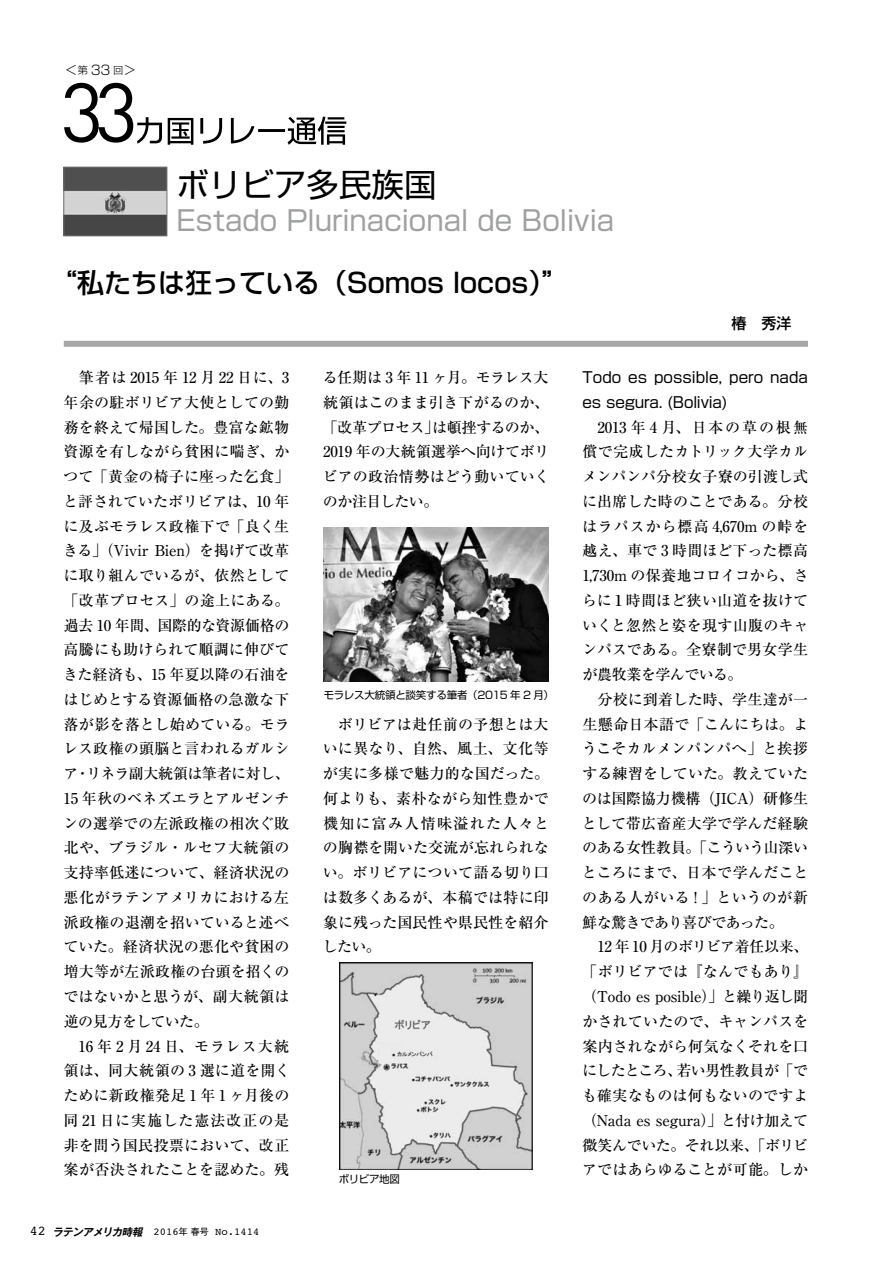
<style>
.page{position:relative;width:893px;height:1263px;background:#fff}
.page>*{position:absolute;margin:0;border:0;box-sizing:border-box;transform-origin:0 0}
.t1{font:32.55px "Shin Go Pro";color:#000}
.t2{font:27.6px "Shin Go Pro";color:#9fa0a0}
.t3{font:500 27px "Shin Go Pro";color:#000}
.t4{font:500 15px/24.8px "Ryumin Pro";color:#000;text-align:justify}
.t5{font:15px/24.8px "Shin Go Pro";color:#000}
.t6{font:500 15px "Shin Go Pro";color:#000}
.t7{font:300 13.05px "Shin Go Pro";color:#000}
.t8{font:10.5px "Shin Go Pro";letter-spacing:-.025em;color:#000}
.t9{font:10.5px "Courier";color:#000}
.s1{font-size:10.2px}
.s2{font-size:13.5px}
.s3{font-family:"Gothic MB101 Pro De";font-weight:700;font-style:italic}
.s4{font-family:"Gothic MB101 Pro";font-size:9px}
</style>
<div class="page">
<svg style="left:64px;top:83px;width:282px;height:62px"></svg>
<div style="left:64px;top:341px;width:744px;height:6px;background:#a6a7a7"></div>
<img style="left:66px;top:169px;width:99px;height:65px">
<div style="left:64px;top:167px;width:103px;height:69px;border:1px solid #727171"></div>
<img style="left:339px;top:962px;width:193px;height:207px">
<img style="left:323px;top:527px;width:226px;height:154px">
<p class="t7" style="left:65px;top:60px;width:73px">＜<span class="s1">第</span> 33 <span class="s1">回</span>＞</p>
<h1 class="t1" style="left:176px;top:158px;width:262px">ボリビア多民族国</h1>
<h2 class="t2" style="left:176px;top:198px;width:439px">Estado Plurinacional de Bolivia</h2>
<h3 class="t3" style="left:50px;top:260px;width:520px">“私たちは狂っている（Somos locos）”</h3>
<p class="t6" style="left:731px;top:310px;width:61px">椿　秀洋</p>
<p class="t4" style="left:63px;top:364px;width:228px;text-indent:16px">筆者は 2015 年 12 月 22 日に、3年余の駐ボリビア大使としての勤務を終えて帰国した。豊富な鉱物資源を有しながら貧困に喘ぎ、かつて「黄金の椅子に座った乞食」と評されていたボリビアは、10 年に及ぶモラレス政権下で「良く生きる」（Vivir Bien）を掲げて改革に取り組んでいるが、依然として「改革プロセス」の途上にある。過去 10 年間、国際的な資源価格の高騰にも助けられて順調に伸びてきた経済も、15 年夏以降の石油をはじめとする資源価格の急激な下落が影を落とし始めている。モラレス政権の頭脳と言われるガルシア・リネラ副大統領は筆者に対し、15 年秋のベネズエラとアルゼンチンの選挙での左派政権の相次ぐ敗北や、ブラジル・ルセフ大統領の支持率低迷について、経済状況の悪化がラテンアメリカにおける左派政権の退潮を招いていると述べていた。経済状況の悪化や貧困の増大等が左派政権の台頭を招くのではないかと思うが、副大統領は逆の見方をしていた。</p>
<p class="t4" style="left:63px;top:1032px;width:228px;text-indent:15px">16 年 2 月 24 日、モラレス大統領は、同大統領の 3 選に道を開くために新政権発足 1 年 1 ヶ月後の同 21 日に実施した憲法改正の是非を問う国民投票において、改正案が否決されたことを認めた。残</p>
<p class="t9" style="left:30px;top:1223px;width:231px"><span class="s2">42</span> <span class="s3">ラテンアメリカ時報</span> 2016<span class="s4">年 春号</span> No.1414</p>
<p class="t4" style="left:323px;top:364px;width:228px">る任期は 3 年 11 ヶ月。モラレス大統領はこのまま引き下がるのか、「改革プロセス」は頓挫するのか、2019 年の大統領選挙へ向けてボリビアの政治情勢はどう動いていくのか注目したい。</p>
<p class="t8" style="left:324px;top:686px;width:232px">モラレス大統領と談笑する筆者（2015 年 2 月）</p>
<p class="t4" style="left:323px;top:711px;width:228px;text-indent:15px">ボリビアは赴任前の予想とは大いに異なり、自然、風土、文化等が実に多様で魅力的な国だった。何よりも、素朴ながら知性豊かで機知に富み人情味溢れた人々との胸襟を開いた交流が忘れられない。ボリビアについて語る切り口は数多くあるが、本稿では特に印象に残った国民性や県民性を紹介したい。</p>
<p class="t8" style="left:339px;top:1170px;width:63px">ボリビア地図</p>
<p class="t5" style="left:582px;top:363px;width:227px">Todo es possible, pero nada es segura. (Bolivia)</p>
<p class="t4" style="left:582px;top:414px;width:228px;text-indent:16px">2013 年 4 月、日本の草の根無償で完成したカトリック大学カルメンパンパ分校女子寮の引渡し式に出席した時のことである。分校はラパスから標高 4,670m の峠を越え、車で 3 時間ほど下った標高1,730m の保養地コロイコから、さらに１時間ほど狭い山道を抜けていくと忽然と姿を現す山腹のキャンパスである。全寮制で男女学生が農牧業を学んでいる。</p>
<p class="t4" style="left:582px;top:686px;width:228px;text-indent:16px">分校に到着した時、学生達が一生懸命日本語で「こんにちは。ようこそカルメンパンパへ」と挨拶する練習をしていた。教えていたのは国際協力機構（JICA）研修生として帯広畜産大学で学んだ経験のある女性教員。「こういう山深いところにまで、日本で学んだことのある人がいる！」というのが新鮮な驚きであり喜びであった。</p>
<p class="t4" style="left:582px;top:933px;width:228px;text-indent:15px">12 年 10 月のボリビア着任以来、「ボリビアでは『なんでもあり』（Todo es posible）」と繰り返し聞かされていたので、キャンパスを案内されながら何気なくそれを口にしたところ、若い男性教員が「でも確実なものは何もないのですよ（Nada es segura）」と付け加えて微笑んでいた。それ以来、「ボリビアではあらゆることが可能。しか</p>
</div>
